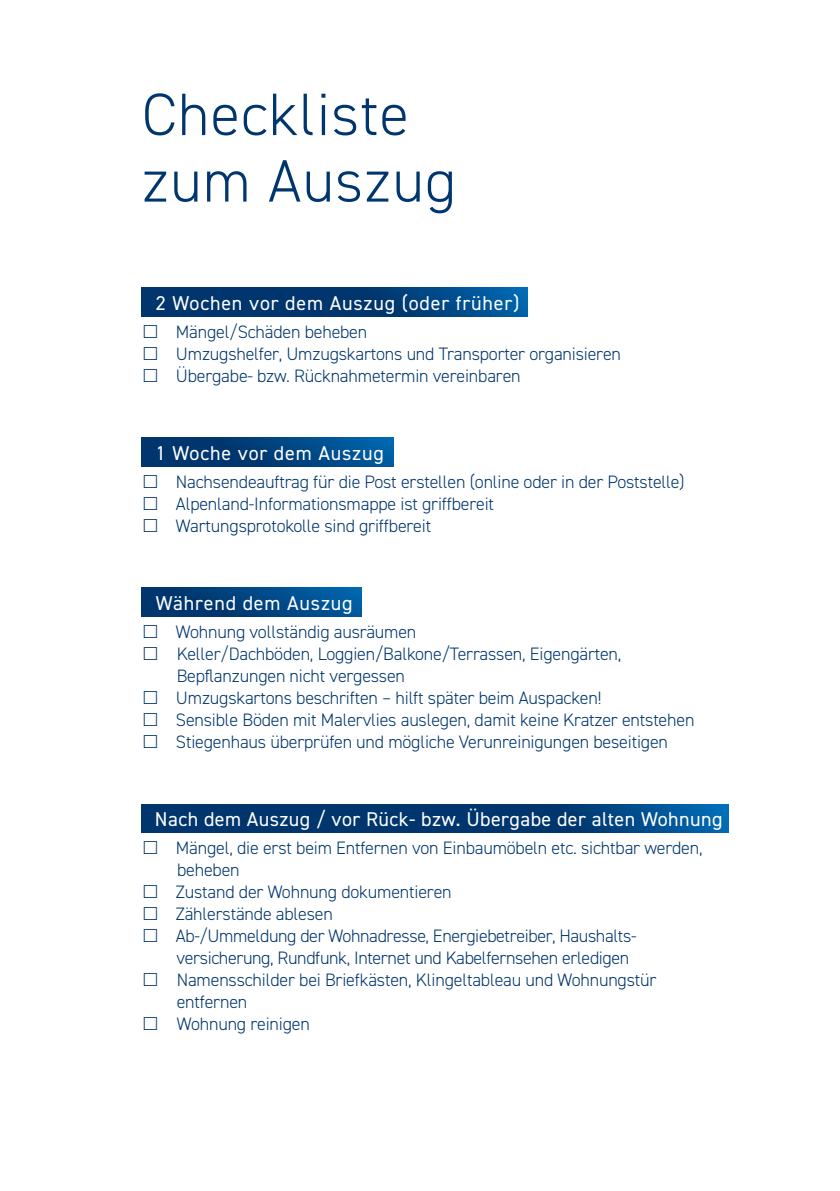
<style>
.page{position:relative;width:840px;height:1191px;background:#fff}
.page>*{position:absolute;margin:0;border:0;box-sizing:border-box;transform-origin:0 0}
.t1{font:300 60px/66.4px "DIN2014";letter-spacing:.02em;color:#00366d}
.t2{font:20px "DIN2014";letter-spacing:.04em;color:#fff}
.t3{font:20px "DIN2014";letter-spacing:.02em;color:#fff}
.t4{font:300 18px/22px "DIN2014";letter-spacing:-.01em;color:#00366d}
</style>
<div class="page">
<svg style="left:142px;top:288px;width:385px;height:28px;background:#003e79"></svg>
<svg style="left:142px;top:438px;width:251px;height:28px;background:#00437e"></svg>
<div style="left:142px;top:588px;width:219px;height:28px;background:linear-gradient(to right,#002e62,#005ca1)"></div>
<svg style="left:142px;top:804px;width:586px;height:28px;background:#003d76"></svg>
<h1 class="t1" style="left:142px;top:81px;width:315px">Checkliste zum Auszug</h1>
<p class="t2" style="left:156px;top:290px;width:365px">2 Wochen vor dem Auszug (oder früher)</p>
<p class="t4" style="left:176px;top:321px;width:446px">Mängel/Schäden beheben<br>Umzugshelfer, Umzugskartons und Transporter organisieren<br>Übergabe- bzw. Rücknahmetermin vereinbaren</p>
<p class="t2" style="left:156px;top:440px;width:229px">1 Woche vor dem Auszug</p>
<p class="t4" style="left:176px;top:471px;width:510px">Nachsendeauftrag für die Post erstellen (online oder in der Poststelle)<br>Alpenland-Informationsmappe ist griffbereit<br>Wartungsprotokolle sind griffbereit</p>
<p class="t2" style="left:156px;top:590px;width:198px">Während dem Auszug</p>
<p class="t4" style="left:176px;top:621px;width:519px">Wohnung vollständig ausräumen<br>Keller/Dachböden, Loggien/Balkone/Terrassen, Eigengärten, Bepflanzungen nicht vergessen<br>Umzugskartons beschriften – hilft später beim Auspacken!<br>Sensible Böden mit Malervlies auslegen, damit keine Kratzer entstehen Stiegenhaus überprüfen und mögliche Verunreinigungen beseitigen</p>
<p class="t3" style="left:155px;top:806px;width:568px">Nach dem Auszug / vor Rück- bzw. Übergabe der alten Wohnung</p>
<p class="t4" style="left:176px;top:837px;width:528px">Mängel, die erst beim Entfernen von Einbaumöbeln etc. sichtbar werden, beheben<br>Zustand der Wohnung dokumentieren<br>Zählerstände ablesen<br>Ab-/Ummeldung der Wohnadresse, Energiebetreiber, Haushalts&shy;versicherung, Rundfunk, Internet und Kabelfernsehen erledigen Namensschilder bei Briefkästen, Klingeltableau und Wohnungstür entfernen<br>Wohnung reinigen</p>
</div>
